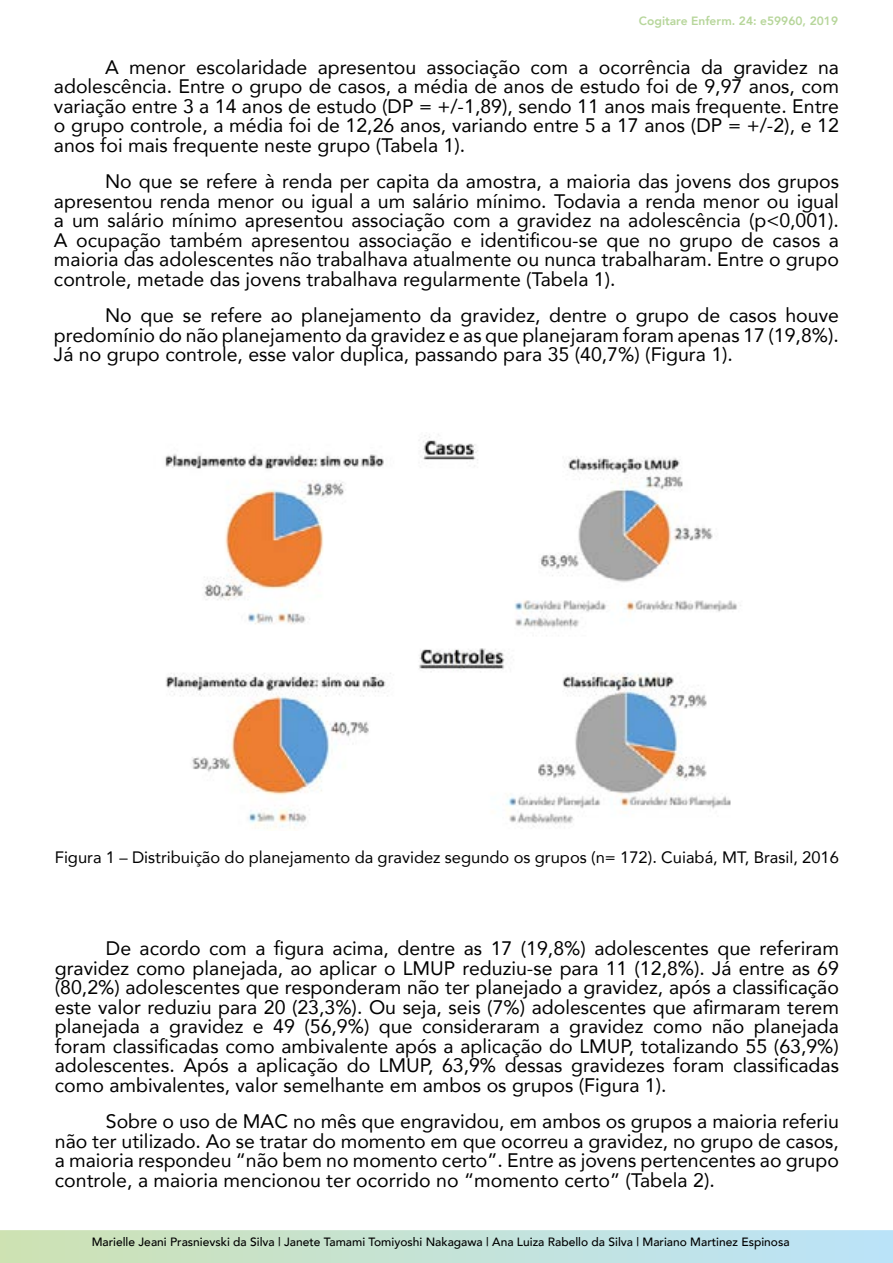
<style>
.page{position:relative;width:893px;height:1263px;background:#fff}
.page>*{position:absolute;margin:0;border:0;box-sizing:border-box;transform-origin:0 0}
.t1{font:19.5px/19.5px "Avenir";color:#000;text-align:justify}
.t2{font:16.5px "Avenir";color:#000}
.t3{font:500 12px "Avenir";color:#000}
.t4{font:800 12px "Avenir";color:#b7d69b}
</style>
<div class="page">
<svg style="left:0;top:1230px;width:893px;height:33px"></svg>
<img style="left:165px;top:434px;width:576px;height:395px">
<p class="t4" style="left:639px;top:12px;width:201px">Cogitare Enferm. 24: e59960, 2019</p>
<p class="t1" style="left:54px;top:56px;width:786px;text-indent:51px">A menor escolaridade apresentou associação com a ocorrência da gravidez na adolescência. Entre o grupo de casos, a média de anos de estudo foi de 9,97 anos, com variação entre 3 a 14 anos de estudo (DP = +/-1,89), sendo 11 anos mais frequente. Entre o grupo controle, a média foi de 12,26 anos, variando entre 5 a 17 anos (DP = +/-2), e 12 anos foi mais frequente neste grupo (Tabela 1).</p>
<p class="t1" style="left:54px;top:171px;width:786px;text-indent:51px">No que se refere à renda per capita da amostra, a maioria das jovens dos grupos apresentou renda menor ou igual a um salário mínimo. Todavia a renda menor ou igual a um salário mínimo apresentou associação com a gravidez na adolescência (p&lt;0,001).<br>A ocupação também apresentou associação e identificou-se que no grupo de casos a maioria das adolescentes não trabalhava atualmente ou nunca trabalharam. Entre o grupo controle, metade das jovens trabalhava regularmente (Tabela 1).</p>
<p class="t1" style="left:54px;top:305px;width:786px;text-indent:51px">No que se refere ao planejamento da gravidez, dentre o grupo de casos houve predomínio do não planejamento da gravidez e as que planejaram foram apenas 17 (19,8%).<br>Já no grupo controle, esse valor duplica, passando para 35 (40,7%) (Figura 1).</p>
<p class="t2" style="left:55px;top:844px;width:786px">Figura 1 – Distribuição do planejamento da gravidez segundo os grupos (n= 172). Cuiabá, MT, Brasil, 2016</p>
<p class="t1" style="left:55px;top:938px;width:786px;text-indent:51px">De acordo com a figura acima, dentre as 17 (19,8%) adolescentes que referiram gravidez como planejada, ao aplicar o LMUP reduziu-se para 11 (12,8%). Já entre as 69 (80,2%) adolescentes que responderam não ter planejado a gravidez, após a classificação este valor reduziu para 20 (23,3%). Ou seja, seis (7%) adolescentes que afirmaram terem planejada a gravidez e 49 (56,9%) que consideraram a gravidez como não planejada foram classificadas como ambivalente após a aplicação do LMUP, totalizando 55 (63,9%) adolescentes. Após a aplicação do LMUP, 63,9% dessas gravidezes foram classificadas como ambivalentes, valor semelhante em ambos os grupos (Figura 1).</p>
<p class="t1" style="left:55px;top:1111px;width:786px;text-indent:51px">Sobre o uso de MAC no mês que engravidou, em ambos os grupos a maioria referiu não ter utilizado. Ao se tratar do momento em que ocorreu a gravidez, no grupo de casos, a maioria respondeu “não bem no momento certo”. Entre as jovens pertencentes ao grupo controle, a maioria mencionou ter ocorrido no “momento certo” (Tabela 2).</p>
<p class="t3" style="left:92px;top:1232px;width:699px">Marielle Jeani Prasnievski da Silva | Janete Tamami Tomiyoshi Nakagawa | Ana Luiza Rabello da Silva | Mariano Martinez Espinosa</p>
</div>
